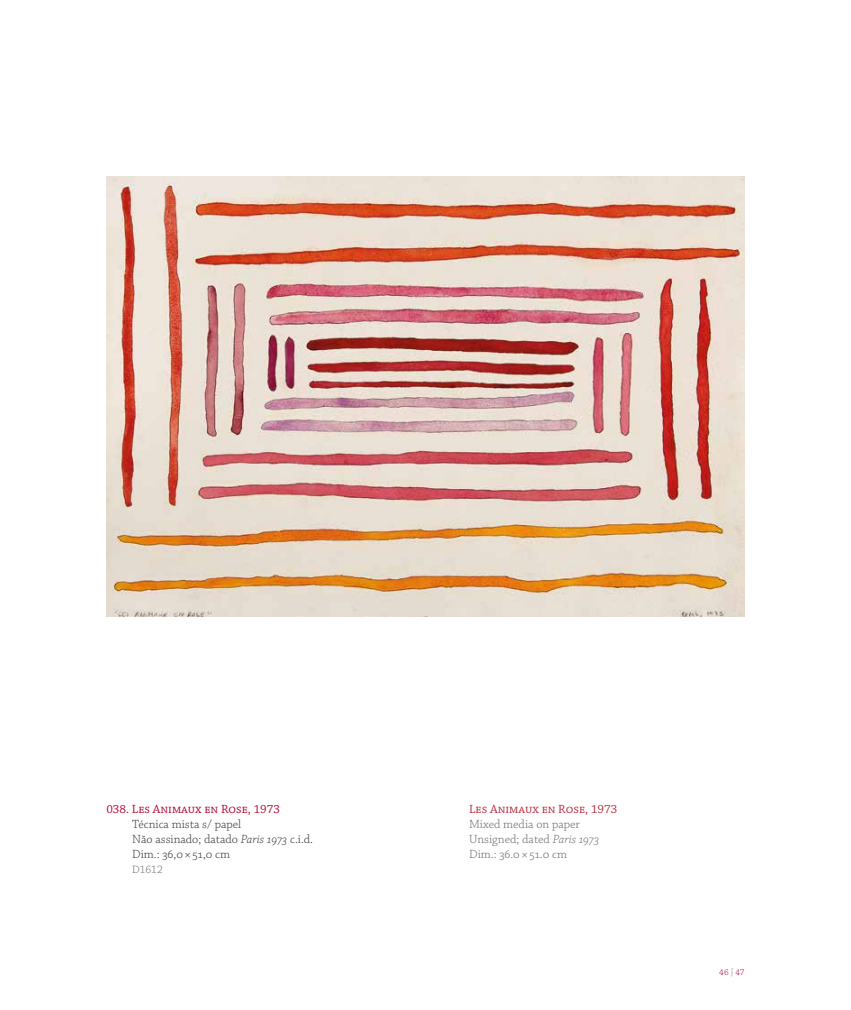
<style>
.page{position:relative;width:851px;height:1010px;background:#fff}
.page>*{position:absolute;margin:0;border:0;box-sizing:border-box;transform-origin:0 0}
.t1{font:300 12.5px/15px "Chaparral Pro";color:#3c3c3b}
.t2{font:300 12.5px/15px "Chaparral Pro";color:#706f6f}
.t3{font:12.5px "Chaparral Pro";color:#b30931}
.t4{font:12.5px "Chaparral Pro";color:#ba2c3e}
.t5{font:300 11.25px "Chaparral Pro";color:#706f6f}
.t6{font:8.75px "Chaparral Pro Light Capt";color:#b30931}
.s1{font-style:italic}
.s2{color:#706f6f}
</style>
<div class="page">
<img style="left:106px;top:177px;width:638px;height:439px">
<p class="t3" style="left:106px;top:802px;width:175px">038. Les Animaux en Rose, 1973</p>
<p class="t1" style="left:132px;top:817px;width:182px">Técnica mista s/ papel<br>Não assinado; datado <span class="s1">Paris 1973</span> c.i.d.<br>Dim.: 36,0×51,0 cm</p>
<p class="t5" style="left:132px;top:863px;width:32px">D1612</p>
<p class="t4" style="left:469px;top:802px;width:150px">Les Animaux en Rose, 1973</p>
<p class="t2" style="left:469px;top:817px;width:132px">Mixed media on paper<br>Unsigned; dated <span class="s1">Paris 1973<br></span>Dim.: 36.0×51.0 cm</p>
<p class="t6" style="left:719px;top:967px;width:27px">46<span class="s2">∫</span>47</p>
</div>
